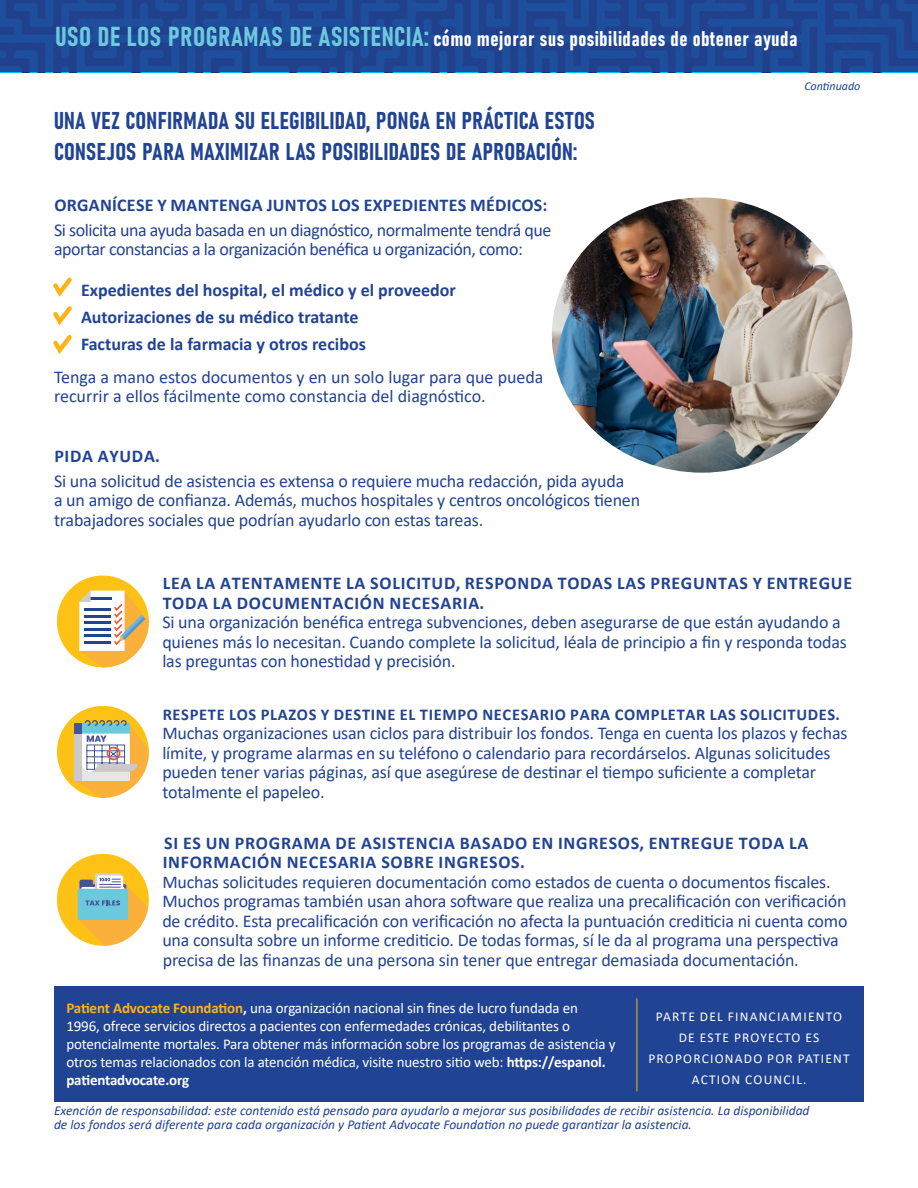
<style>
.page{position:relative;width:918px;height:1188px;background:#fff}
.page>*{position:absolute;margin:0;border:0;box-sizing:border-box;transform-origin:0 0}
.t1{font:27px "Bahnschrift";letter-spacing:.02em;color:#6fc9de}
.Body{font:24px "Bahnschrift";letter-spacing:.02em;color:#214393}
.t2{font:21px "Bahnschrift";letter-spacing:.02em;color:#fff}
.Body-2{font:18px/19.5px "Calibri";letter-spacing:-.01em;color:#214393}
.List_Paragraph{font:700 18px "Calibri";color:#214393}
.Body-3{font:700 18px "Calibri";letter-spacing:.015em;color:#214393}
.Body-4{font:700 18px "Calibri";letter-spacing:.04em;color:#214393}
.Body-5{font:700 16.5px "Calibri";letter-spacing:.04em;color:#214393}
.Body-6{font:15px/18px "Calibri";letter-spacing:-.01em;color:#fff}
.t3{font:italic 13.5px/14.5px "Calibri";color:#214393}
.t4{font:13.5px/21px "Calibri";letter-spacing:.09em;color:#fff;text-align:center}
.t5{font:italic 12px "Calibri";color:#214393}
.s1{font-weight:700}
.s2{font-weight:700;color:#fbb416}
</style>
<div class="page">
<div style="left:0;top:0;width:918px;height:72px;background:#214393"></div>
<div style="left:54px;top:986px;width:810px;height:116px;background:#214393"></div>
<hr style="left:637px;top:998px;width:1px;height:93px;background:#fbb416">
<div style="left:57px;top:576px;width:92px;height:91px;background:#fec216;border-radius:50%"></div>
<svg style="left:79px;top:591px;width:70px;height:76px"></svg>
<div style="left:57px;top:706px;width:92px;height:92px;background:#fec216;border-radius:50%"></div>
<svg style="left:75px;top:720px;width:74px;height:78px"></svg>
<div style="left:57px;top:854px;width:92px;height:92px;background:#fec216;border-radius:50%"></div>
<svg style="left:78px;top:873px;width:70px;height:73px"></svg>
<svg style="left:53px;top:277px;width:19px;height:77px"></svg>
<img style="left:552px;top:197px;width:300px;height:276px">
<p class="t1" style="left:55px;top:16px;width:375px">USO DE LOS PROGRAMAS DE ASISTENCIA:</p>
<p class="t2" style="left:434px;top:23px;width:366px">cómo mejorar sus posibilidades de obtener ayuda</p>
<p class="Body" style="left:54px;top:103px;width:543px">UNA VEZ CONFIRMADA SU ELEGIBILIDAD, PONGA EN PRÁCTICA ESTOS</p>
<p class="Body" style="left:54px;top:133px;width:525px">CONSEJOS PARA MAXIMIZAR LAS POSIBILIDADES DE APROBACIÓN:</p>
<p class="t5" style="left:804px;top:78px;width:57px">Continuado</p>
<p class="Body-3" style="left:54px;top:192px;width:495px">ORGANÍCESE Y MANTENGA JUNTOS LOS EXPEDIENTES MÉDICOS:</p>
<p class="Body-2" style="left:54px;top:220px;width:499px">Si solicita una ayuda basada en un diagnóstico, normalmente tendrá que aportar constancias a la organización benéfica u organización, como:</p>
<p class="List_Paragraph" style="left:81px;top:277px;width:376px">Expedientes del hospital, el médico y el proveedor</p>
<p class="List_Paragraph" style="left:81px;top:304px;width:279px">Autorizaciones de su médico tratante</p>
<p class="List_Paragraph" style="left:81px;top:331px;width:286px">Facturas de la farmacia y otros recibos</p>
<p class="Body-2" style="left:54px;top:367px;width:491px">Tenga a mano estos documentos y en un solo lugar para que pueda recurrir a ellos fácilmente como constancia del diagnóstico.</p>
<p class="Body-4" style="left:54px;top:443px;width:107px">PIDA AYUDA.</p>
<p class="Body-2" style="left:54px;top:470px;width:572px">Si una solicitud de asistencia es extensa o requiere mucha redacción, pida ayuda</p>
<p class="Body-2" style="left:54px;top:490px;width:588px">a un amigo de confianza. Además, muchos hospitales y centros oncológicos tienen</p>
<p class="Body-2" style="left:54px;top:509px;width:431px">trabajadores sociales que podrían ayudarlo con estas tareas.</p>
<p class="Body-2" style="left:162px;top:573px;width:691px"><span class="s1">LEA LA ATENTAMENTE LA SOLICITUD, RESPONDA TODAS LAS PREGUNTAS Y ENTREGUE TODA LA DOCUMENTACIÓN NECESARIA.<br></span>Si una organización benéfica entrega subvenciones, deben asegurarse de que están ayudando a quienes más lo necesitan. Cuando complete la solicitud, léala de principio a fin y responda todas las preguntas con honestidad y precisión.</p>
<p class="Body-5" style="left:163px;top:703px;width:679px">RESPETE LOS PLAZOS Y DESTINE EL TIEMPO NECESARIO PARA COMPLETAR LAS SOLICITUDES.</p>
<p class="Body-2" style="left:162px;top:723px;width:687px">Muchas organizaciones usan ciclos para distribuir los fondos. Tenga en cuenta los plazos y fechas límite, y programe alarmas en su teléfono o calendario para recordárselos. Algunas solicitudes pueden tener varias páginas, así que asegúrese de destinar el tiempo suficiente a completar totalmente el papeleo.</p>
<p class="Body-2" style="left:162px;top:833px;width:687px"><span class="s1">SI ES UN PROGRAMA DE ASISTENCIA BASADO EN INGRESOS, ENTREGUE TODA LA INFORMACIÓN NECESARIA SOBRE INGRESOS.<br></span>Muchas solicitudes requieren documentación como estados de cuenta o documentos fiscales.<br>Muchos programas también usan ahora software que realiza una precalificación con verificación de crédito. Esta precalificación con verificación no afecta la puntuación crediticia ni cuenta como una consulta sobre un informe crediticio. De todas formas, sí le da al programa una perspectiva precisa de las finanzas de una persona sin tener que entregar demasiada documentación.</p>
<p class="Body-6" style="left:66px;top:998px;width:551px"><span class="s2">Patient Advocate Foundation</span><span class="s1">,</span> una organización nacional sin fines de lucro fundada en<br>1996, ofrece servicios directos a pacientes con enfermedades crónicas, debilitantes o potencialmente mortales. Para obtener más información sobre los programas de asistencia y otros temas relacionados con la atención médica, visite nuestro sitio web: <span class="s1">https://espanol. patientadvocate.org</span></p>
<p class="t4" style="left:648px;top:1005px;width:203px">PARTE DEL FINANCIAMIENTO<br>DE ESTE PROYECTO ES<br>PROPORCIONADO POR PATIENT<br>ACTION COUNCIL.</p>
<p class="t3" style="left:54px;top:1102px;width:757px">Exención de responsabilidad: este contenido está pensado para ayudarlo a mejorar sus posibilidades de recibir asistencia. La disponibilidad de los fondos será diferente para cada organización y Patient Advocate Foundation no puede garantizar la asistencia.</p>
</div>
